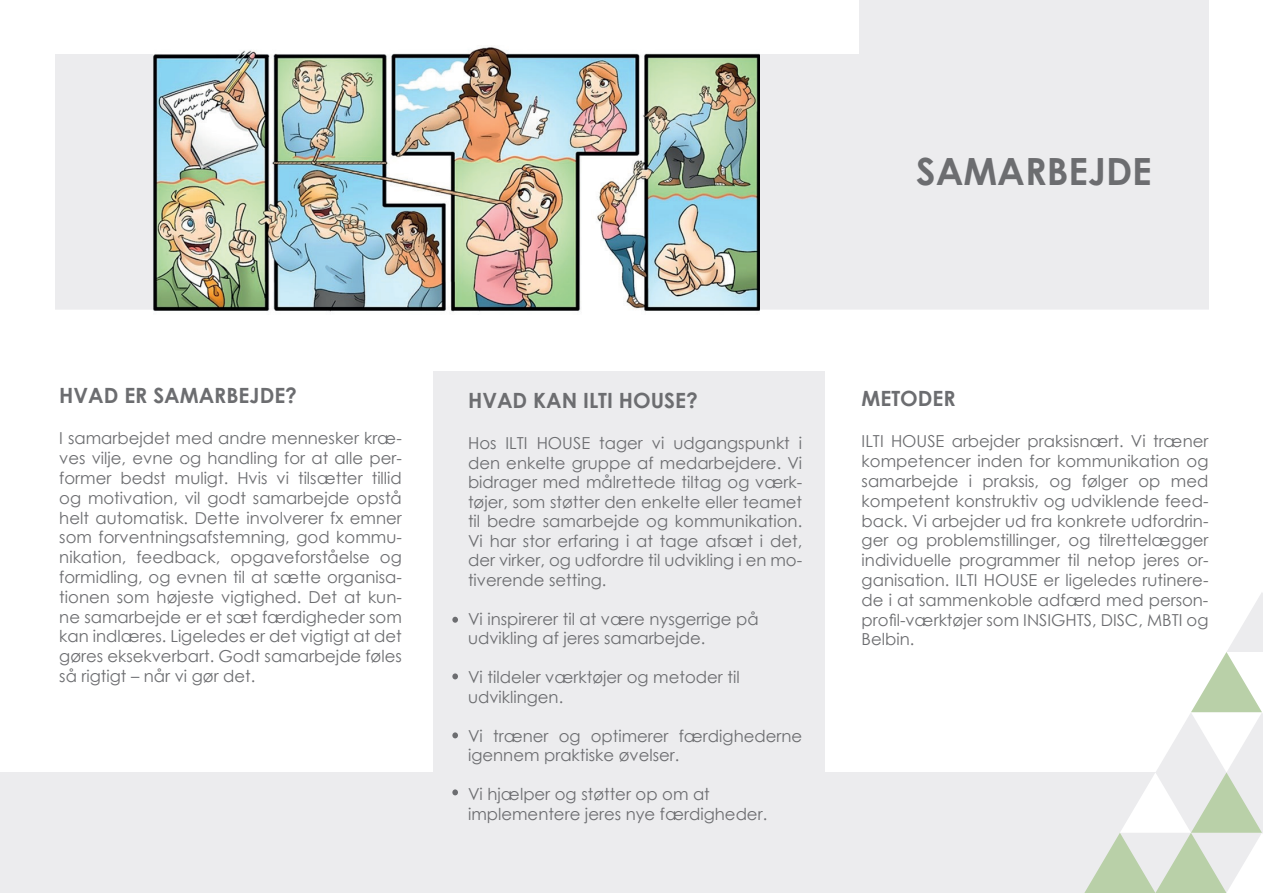
<style>
.page{position:relative;width:1263px;height:893px;background:#fff}
.page>*{position:absolute;margin:0;border:0;box-sizing:border-box;transform-origin:0 0}
.t1{font:700 37.5px "Century Gothic";color:#6c6d70}
.t2{font:700 21px "Century Gothic";color:#6c6d70}
.t3{font:16.5px/19.8px "Century Gothic";color:#6c6d70}
</style>
<div class="page">
<div style="left:56px;top:54px;width:803px;height:256px;background:#ececee"></div>
<div style="left:0;top:772px;width:1263px;height:121px;background:#ececee"></div>
<div style="left:859px;top:0;width:349px;height:312px;background:#ececee"></div>
<div style="left:433px;top:371px;width:391px;height:522px;background:#ececee"></div>
<svg style="left:452px;top:617px;width:6px;height:6px"></svg>
<svg style="left:452px;top:673px;width:6px;height:6px"></svg>
<svg style="left:452px;top:732px;width:6px;height:6px"></svg>
<svg style="left:452px;top:789px;width:6px;height:6px"></svg>
<svg style="left:1084px;top:593px;width:179px;height:300px"></svg>
<hr style="left:54px;top:310px;width:1163px;height:4px;background:#fff">
<img style="left:154px;top:45px;width:606px;height:267px">
<h1 class="t1" style="left:916px;top:143px;width:237px">SAMARBEJDE</h1>
<p class="t2" style="left:59px;top:379px;width:239px">HVAD ER SAMARBEJDE?</p>
<p class="t3" style="left:59px;top:428px;width:344px;text-align:justify">I samarbejdet med andre mennesker kræ&shy;ves vilje, evne og handling for at alle per&shy;former bedst muligt. Hvis vi tilsætter tillid og motivation, vil godt samarbejde opstå helt automatisk. Dette involverer fx emner som forventningsafstemning, god kommu&shy;nikation, feedback, opgaveforståelse og formidling, og evnen til at sætte organisa&shy;tionen som højeste vigtighed. Det at kun&shy;ne samarbejde er et sæt færdigheder som kan indlæres. Ligeledes er det vigtigt at det gøres eksekverbart. Godt samarbejde føles så rigtigt – når vi gør det.</p>
<p class="t2" style="left:468px;top:385px;width:231px">HVAD KAN ILTI HOUSE?</p>
<p class="t3" style="left:468px;top:433px;width:336px;text-align:justify">Hos ILTI HOUSE tager vi udgangspunkt i den enkelte gruppe af medarbejdere. Vi bidrager med målrettede tiltag og værk&shy;tøjer, som støtter den enkelte eller teamet til bedre samarbejde og kommunikation.<br>Vi har stor erfaring i at tage afsæt i det, der virker, og udfordre til udvikling i en mo&shy;tiverende setting.</p>
<p class="t3" style="left:468px;top:609px;width:292px">Vi inspirerer til at være nysgerrige på udvikling af jeres samarbejde.</p>
<p class="t3" style="left:468px;top:667px;width:273px">Vi tildeler værktøjer og metoder til udviklingen.</p>
<p class="t3" style="left:468px;top:726px;width:336px">Vi træner og optimerer færdighederne igennem praktiske øvelser.</p>
<p class="t3" style="left:468px;top:784px;width:301px">Vi hjælper og støtter op om at implementere jeres nye færdigheder.</p>
<p class="t2" style="left:862px;top:382px;width:96px">METODER</p>
<p class="t3" style="left:862px;top:431px;width:348px;text-align:justify">ILTI HOUSE arbejder praksisnært. Vi træner kompetencer inden for kommunikation og samarbejde i praksis, og følger op med kompetent konstruktiv og udviklende feed&shy;back. Vi arbejder ud fra konkrete udfordrin&shy;ger og problemstillinger, og tilrettelægger individuelle programmer til netop jeres or&shy;ganisation. ILTI HOUSE er ligeledes rutinere&shy;de i at sammenkoble adfærd med person&shy;profil-værktøjer som INSIGHTS, DISC, MBTI og Belbin.</p>
</div>
